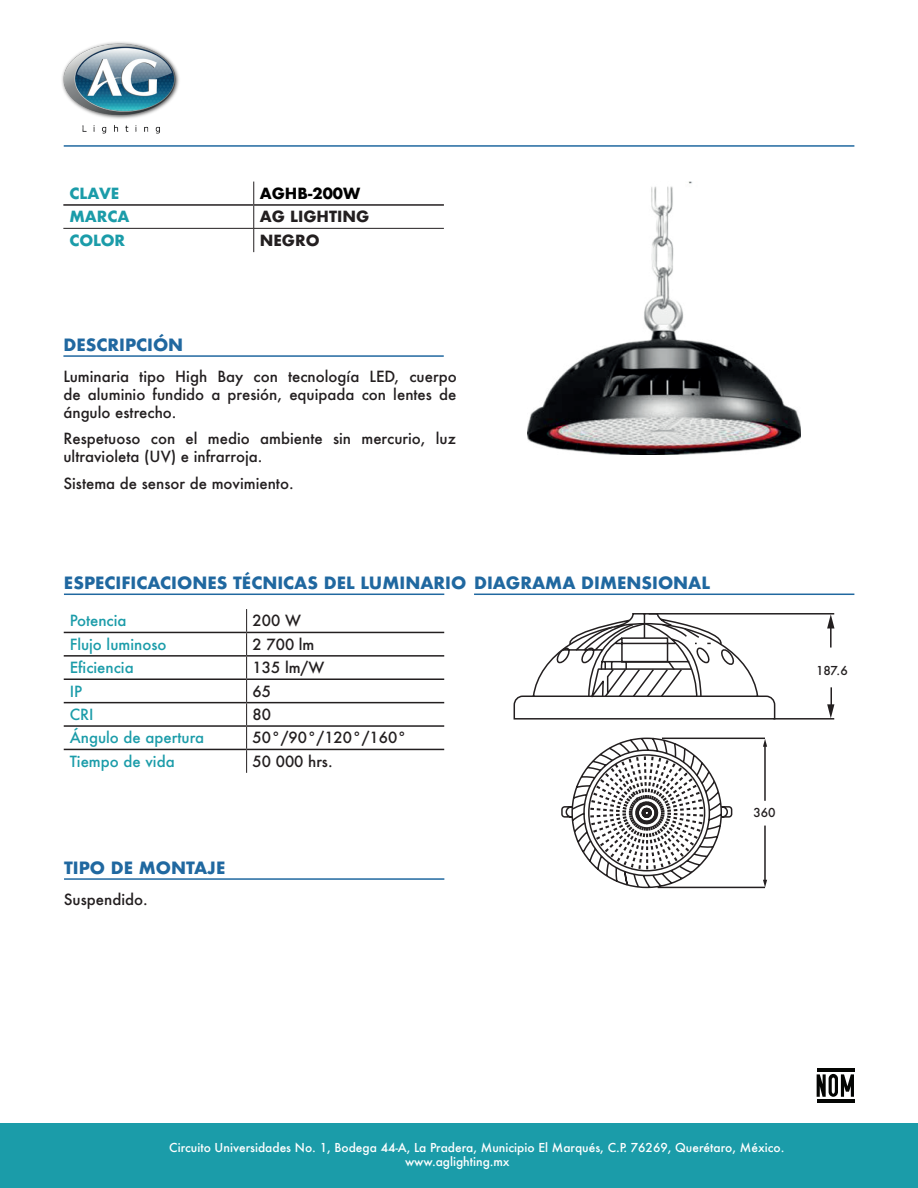
<style>
.page{position:relative;width:918px;height:1188px;background:#fff}
.page>*{position:absolute;margin:0;border:0;box-sizing:border-box;transform-origin:0 0}
.t1{font:700 16.5px "Futura";color:#2068a0}
.t2{font:500 15px/18px "Futura";color:#231f20;text-align:justify}
.t3{font:500 15px "Futura";color:#1b9ca9}
.t4{font:700 15px "Futura";color:#1b9ca9}
.t5{font:700 15px "Futura";color:#231f20}
.t6{font:700 15px "Futura";color:#000}
.t7{font:500 12px/14.4px "Futura";color:#fff}
.t8{font:500 12px "Futura";letter-spacing:-.005em;color:#231f20}
</style>
<div class="page">
<div style="left:0;top:1123px;width:918px;height:65px;background:#1b9ca9"></div>
<hr style="left:817px;top:1068px;width:37px;height:4px;background:#040503">
<hr style="left:817px;top:1100px;width:37px;height:3px;background:#040503">
<svg style="left:817px;top:1074px;width:37px;height:23px"></svg>
<hr style="left:63px;top:228px;width:191px;height:1px;background:#231f20">
<hr style="left:254px;top:228px;width:190px;height:1px;background:#231f20">
<svg style="left:253px;top:182px;width:1px;height:70px"></svg>
<hr style="left:63px;top:204px;width:191px;height:2px;background:#231f20">
<hr style="left:254px;top:204px;width:190px;height:2px;background:#231f20">
<img style="left:62px;top:42px;width:117px;height:92px">
<hr style="left:474px;top:594px;width:380px;height:1px;background:#2068a0">
<hr style="left:64px;top:878px;width:380px;height:2px;background:#2068a0">
<svg style="left:246px;top:609px;width:1px;height:164px"></svg>
<hr style="left:64px;top:632px;width:183px;height:1px;background:#231f20">
<hr style="left:247px;top:632px;width:197px;height:1px;background:#231f20">
<hr style="left:64px;top:655px;width:183px;height:2px;background:#231f20">
<hr style="left:247px;top:655px;width:197px;height:2px;background:#231f20">
<hr style="left:64px;top:678px;width:183px;height:2px;background:#231f20">
<hr style="left:247px;top:678px;width:197px;height:2px;background:#231f20">
<hr style="left:64px;top:702px;width:183px;height:1px;background:#231f20">
<hr style="left:247px;top:702px;width:197px;height:1px;background:#231f20">
<hr style="left:64px;top:725px;width:183px;height:2px;background:#231f20">
<hr style="left:247px;top:725px;width:197px;height:2px;background:#231f20">
<hr style="left:64px;top:749px;width:183px;height:1px;background:#231f20">
<hr style="left:247px;top:749px;width:197px;height:1px;background:#231f20">
<hr style="left:64px;top:594px;width:380px;height:1px;background:#2068a0">
<hr style="left:64px;top:145px;width:790px;height:2px;background:#2068a0">
<hr style="left:63px;top:355px;width:381px;height:2px;background:#2068a0">
<img style="left:527px;top:182px;width:274px;height:273px">
<hr style="left:649px;top:613px;width:185px;height:2px;background:#231f20">
<hr style="left:773px;top:718px;width:61px;height:2px;background:#231f20">
<hr style="left:830px;top:626px;width:2px;height:22px;background:#231f20">
<svg style="left:827px;top:614px;width:7px;height:15px"></svg>
<hr style="left:830px;top:687px;width:2px;height:20px;background:#231f20">
<svg style="left:827px;top:704px;width:7px;height:14px"></svg>
<svg style="left:513px;top:613px;width:263px;height:107px"></svg>
<hr style="left:662px;top:738px;width:103px;height:1px;background:#231f20">
<hr style="left:658px;top:887px;width:107px;height:1px;background:#231f20">
<hr style="left:764px;top:745px;width:2px;height:56px;background:#231f20">
<svg style="left:763px;top:739px;width:4px;height:8px"></svg>
<hr style="left:764px;top:826px;width:2px;height:55px;background:#231f20">
<svg style="left:763px;top:880px;width:4px;height:7px"></svg>
<svg style="left:561px;top:737px;width:172px;height:152px"></svg>
<p class="t4" style="left:69px;top:182px;width:52px">CLAVE</p>
<p class="t6" style="left:260px;top:182px;width:102px">AGHB-200W</p>
<p class="t4" style="left:69px;top:206px;width:62px">MARCA</p>
<p class="t5" style="left:260px;top:206px;width:111px">AG LIGHTING</p>
<p class="t4" style="left:69px;top:229px;width:57px">COLOR</p>
<p class="t5" style="left:260px;top:229px;width:61px">NEGRO</p>
<p class="t1" style="left:63px;top:333px;width:121px">DESCRIPCIÓN</p>
<p class="t2" style="left:63px;top:367px;width:395px">Luminaria tipo High Bay con tecnología LED, cuerpo de aluminio fundido a presión, equipada con lentes de ángulo estrecho.</p>
<p class="t2" style="left:63px;top:430px;width:394px">Respetuoso con el medio ambiente sin mercurio, luz ultravioleta (UV) e infrarroja.</p>
<p class="t2" style="left:63px;top:474px;width:232px">Sistema de sensor de movimiento.</p>
<p class="t1" style="left:64px;top:571px;width:404px">ESPECIFICACIONES TÉCNICAS DEL LUMINARIO</p>
<p class="t1" style="left:474px;top:571px;width:238px">DIAGRAMA DIMENSIONAL</p>
<p class="t3" style="left:70px;top:611px;width:58px">Potencia</p>
<p class="t2" style="left:253px;top:612px;width:50px">200 W</p>
<p class="t3" style="left:70px;top:634px;width:98px">Flujo luminoso</p>
<p class="t2" style="left:253px;top:635px;width:63px">2 700 lm</p>
<p class="t3" style="left:70px;top:657px;width:65px">Eficiencia</p>
<p class="t2" style="left:253px;top:658px;width:73px">135 lm/W</p>
<p class="t3" style="left:70px;top:681px;width:14px">IP</p>
<p class="t2" style="left:253px;top:682px;width:20px">65</p>
<p class="t3" style="left:70px;top:704px;width:25px">CRI</p>
<p class="t2" style="left:253px;top:705px;width:20px">80</p>
<p class="t3" style="left:70px;top:728px;width:136px">Ángulo de apertura</p>
<p class="t2" style="left:253px;top:729px;width:156px">50°/90°/120°/160°</p>
<p class="t3" style="left:70px;top:751px;width:106px">Tiempo de vida</p>
<p class="t2" style="left:253px;top:752px;width:82px">50 000 hrs.</p>
<p class="t1" style="left:64px;top:856px;width:163px">TIPO DE MONTAJE</p>
<p class="t2" style="left:64px;top:890px;width:85px">Suspendido.</p>
<p class="t8" style="left:816px;top:662px;width:33px">187.6</p>
<p class="t8" style="left:753px;top:804px;width:24px">360</p>
<p class="t7" style="left:405px;top:1140px;width:381px;text-indent:-236px">Circuito Universidades No. 1, Bodega 44-A, La Pradera, Municipio El Marqués, C.P. 76269, Querétaro, México. www.aglighting.mx</p>
</div>
